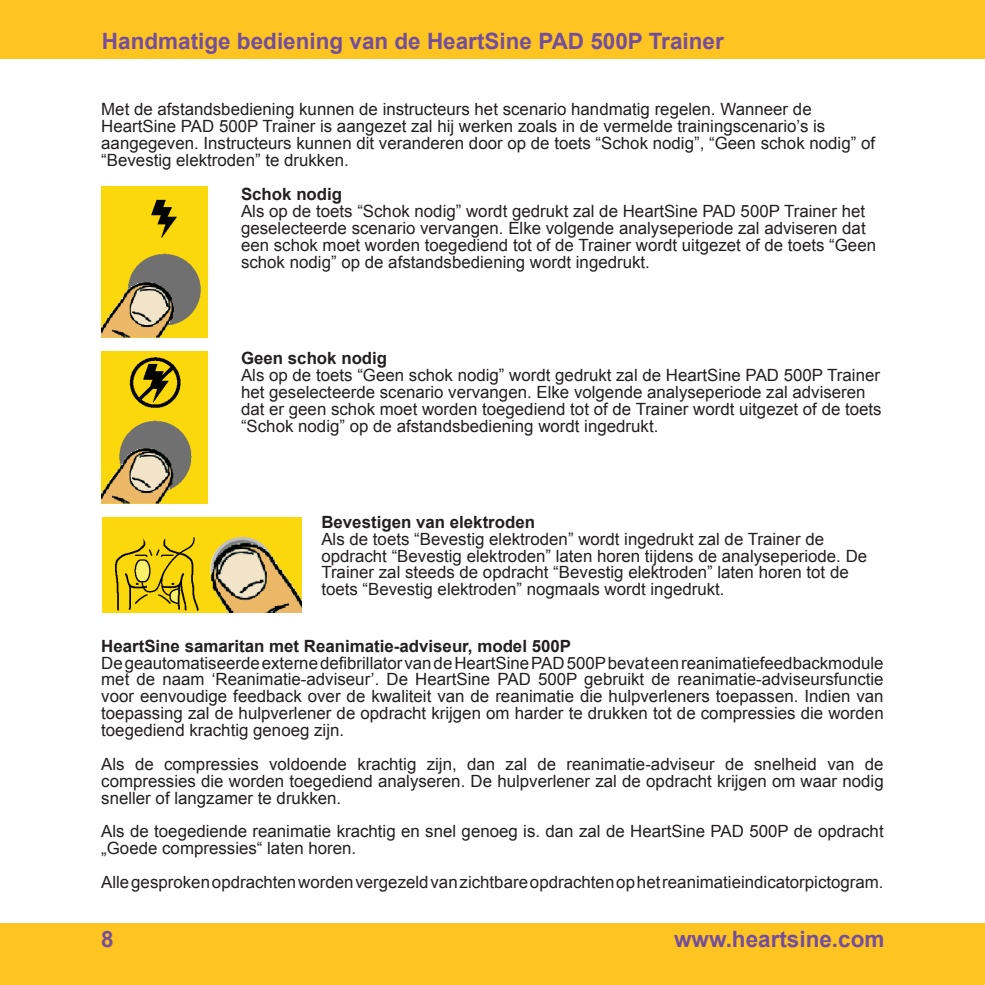
<style>
.page{position:relative;width:985px;height:985px;background:#fff}
.page>*{position:absolute;margin:0;border:0;box-sizing:border-box;transform-origin:0 0}
.t1{font:700 22.5px "Arial";color:#754e9b}
.t2{font:16.88px/16.9px "Arial";color:#231f20}
.t3{font:700 16.88px "Arial";color:#231f20}
</style>
<div class="page">
<div style="left:0;top:923px;width:965px;height:62px;background:#fec422"></div>
<div style="left:965px;top:923px;width:20px;height:62px;background:#fec422"></div>
<div style="left:0;top:0;width:985px;height:59px;background:#fec422"></div>
<img style="left:103px;top:517px;width:198px;height:96px">
<img style="left:101px;top:352px;width:106px;height:151px">
<img style="left:102px;top:186px;width:105px;height:152px">
<h1 class="t1" style="left:102px;top:27px;width:623px">Handmatige bediening van de HeartSine PAD 500P Trainer</h1>
<p class="t2" style="left:101px;top:101px;width:775px">Met de afstandsbediening kunnen de instructeurs het scenario handmatig regelen. Wanneer de HeartSine PAD 500P Trainer is aangezet zal hij werken zoals in de vermelde trainingscenario’s is aangegeven. Instructeurs kunnen dit veranderen door op de toets “Schok nodig”, “Geen schok nodig” of “Bevestig elektroden” te drukken.</p>
<p class="t3" style="left:241px;top:183px;width:103px">Schok nodig</p>
<p class="t2" style="left:241px;top:203px;width:637px">Als op de toets “Schok nodig” wordt gedrukt zal de HeartSine PAD 500P Trainer het geselecteerde scenario vervangen. Elke volgende analyseperiode zal adviseren dat een schok moet worden toegediend tot of de Trainer wordt uitgezet of de toets “Geen schok nodig” op de afstandsbediening wordt ingedrukt.</p>
<p class="t3" style="left:241px;top:347px;width:148px">Geen schok nodig</p>
<p class="t2" style="left:241px;top:367px;width:642px">Als op de toets “Geen schok nodig” wordt gedrukt zal de HeartSine PAD 500P Trainer het geselecteerde scenario vervangen. Elke volgende analyseperiode zal adviseren dat er geen schok moet worden toegediend tot of de Trainer wordt uitgezet of de toets “Schok nodig” op de afstandsbediening wordt ingedrukt.</p>
<p class="t3" style="left:321px;top:511px;width:215px">Bevestigen van elektroden</p>
<p class="t2" style="left:321px;top:530px;width:547px">Als de toets “Bevestig elektroden” wordt ingedrukt zal de Trainer de opdracht “Bevestig elektroden” laten horen tijdens de analyseperiode. De Trainer zal steeds de opdracht “Bevestig elektroden” laten horen tot de toets “Bevestig elektroden” nogmaals wordt ingedrukt.</p>
<p class="t3" style="left:101px;top:635px;width:471px">HeartSine samaritan met Reanimatie-adviseur, model 500P</p>
<p class="t2" style="left:101px;top:654px;width:784px;text-align:justify">De geautomatiseerde externe defibrillator van de HeartSine PAD 500P bevat een reanimatiefeedbackmodule met de naam ‘Reanimatie-adviseur’. De HeartSine PAD 500P gebruikt de reanimatie-adviseursfunctie voor eenvoudige feedback over de kwaliteit van de reanimatie die hulpverleners toepassen. Indien van toepassing zal de hulpverlener de opdracht krijgen om harder te drukken tot de compressies die worden toegediend krachtig genoeg zijn.</p>
<p class="t2" style="left:101px;top:756px;width:784px;text-align:justify">Als de compressies voldoende krachtig zijn, dan zal de reanimatie-adviseur de snelheid van de compressies die worden toegediend analyseren. De hulpverlener zal de opdracht krijgen om waar nodig sneller of langzamer te drukken.</p>
<p class="t2" style="left:101px;top:823px;width:784px">Als de toegediende reanimatie krachtig en snel genoeg is. dan zal de HeartSine PAD 500P de opdracht „Goede compressies“ laten horen.</p>
<p class="t2" style="left:101px;top:874px;width:784px">Alle gesproken opdrachten worden vergezeld van zichtbare opdrachten op het reanimatieindicatorpictogram.</p>
<h1 class="t1" style="left:101px;top:925px;width:14px">8</h1>
<h1 class="t1" style="left:674px;top:925px;width:212px">www.heartsine.com</h1>
</div>
